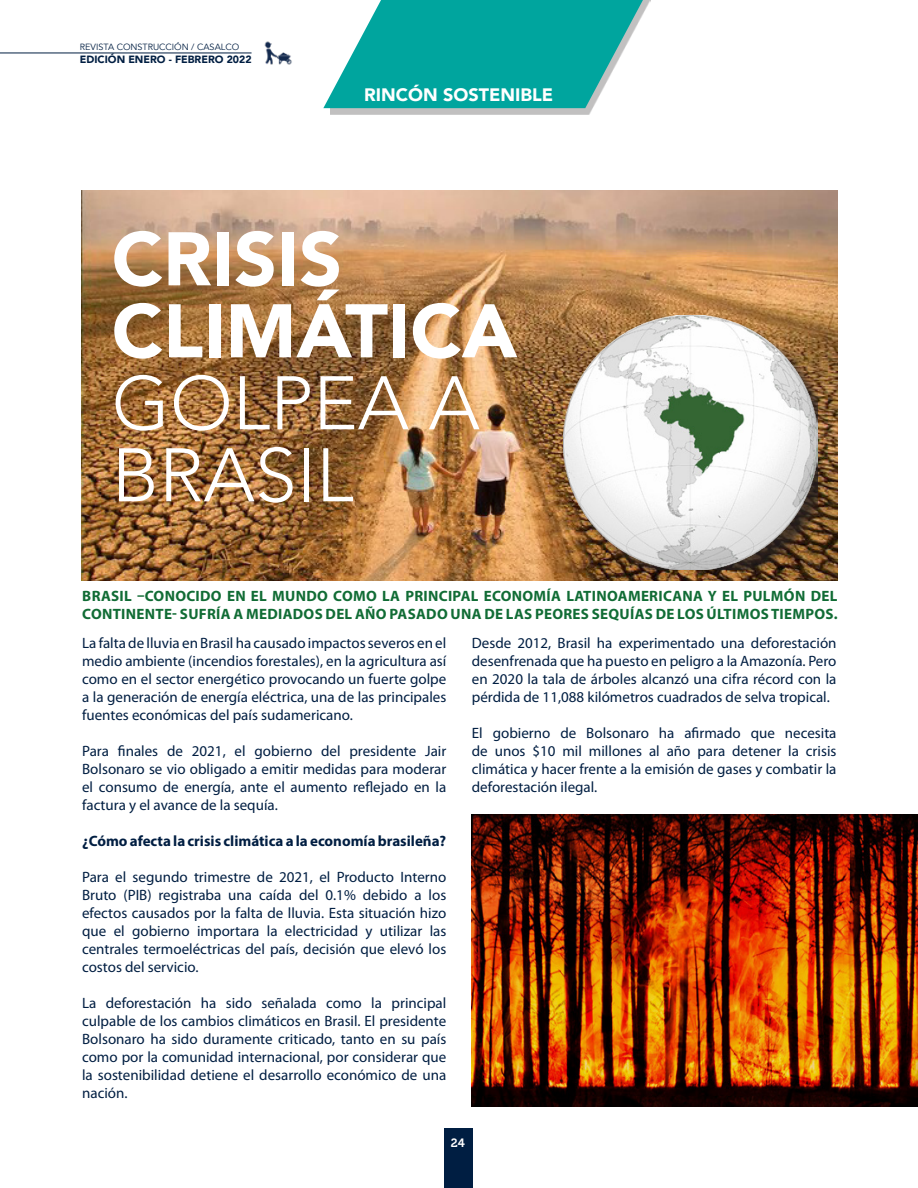
<style>
.page{position:relative;width:918px;height:1188px;background:#fff}
.page>*{position:absolute;margin:0;border:0;box-sizing:border-box;transform-origin:0 0}
.t1{font:900 75px/72px "Avenir";color:#fff}
.t2{font:300 75px/72px "Avenir";color:#fff}
.t3{font:900 18px "Avenir";color:#fff}
.t4{font:15px/18px "Myriad Pro";color:#001e42;text-align:justify}
.t5{font:700 15px/18px "Myriad Pro";letter-spacing:.02em;color:#116c35}
.t6{font:700 15px "Myriad Pro";color:#001e42}
.t7{font:12px "Museo 700";color:#fff}
.t8{font:900 10.5px "Avenir";color:#001e42}
.t9{font:9px "Avenir";color:#001e42}
</style>
<div class="page">
<div style="left:330px;top:0;width:320px;height:115px;background:#231f20;opacity:.28"></div>
<svg style="left:323px;top:0;width:320px;height:108px"></svg>
<img style="left:81px;top:190px;width:757px;height:391px">
<img style="left:564px;top:315px;width:253px;height:254px">
<img style="left:472px;top:814px;width:446px;height:293px">
<div style="left:444px;top:1128px;width:28px;height:60px;background:#001e42"></div>
<img style="left:264px;top:41px;width:28px;height:24px">
<hr style="left:0;top:53px;width:252px;height:1px;background:#001e42">
<p class="t9" style="left:80px;top:42px;width:161px">REVISTA CONSTRUCCIÓN / CASALCO</p>
<p class="t8" style="left:80px;top:50px;width:173px">EDICIÓN ENERO - FEBRERO 2022</p>
<p class="t3" style="left:364px;top:79px;width:190px">RINCÓN SOSTENIBLE</p>
<p class="t1" style="left:112px;top:221px;width:407px">CRISIS<br>CLIMÁTICA</p>
<p class="t2" style="left:112px;top:368px;width:370px">GOLPEA A<br>BRASIL</p>
<p class="t5" style="left:82px;top:586px;width:757px">BRASIL –CONOCIDO EN EL MUNDO COMO LA PRINCIPAL ECONOMÍA LATINOAMERICANA Y EL PULMÓN DEL<br>CONTINENTE- SUFRÍA A MEDIADOS DEL AÑO PASADO UNA DE LAS PEORES SEQUÍAS DE LOS ÚLTIMOS TIEMPOS.</p>
<p class="t4" style="left:82px;top:634px;width:366px">La falta de lluvia en Brasil ha causado impactos severos en el medio ambiente (incendios forestales), en la agricultura así como en el sector energético provocando un fuerte golpe a la generación de energía eléctrica, una de las principales fuentes económicas del país sudamericano.</p>
<p class="t4" style="left:82px;top:742px;width:366px">Para finales de 2021, el gobierno del presidente Jair Bolsonaro se vio obligado a emitir medidas para moderar el consumo de energía, ante el aumento reflejado en la factura y el avance de la sequía.</p>
<p class="t6" style="left:82px;top:831px;width:366px">¿Cómo afecta la crisis climática a la economía brasileña?</p>
<p class="t4" style="left:82px;top:868px;width:366px">Para el segundo trimestre de 2021, el Producto Interno Bruto (PIB) registraba una caída del 0.1% debido a los efectos causados por la falta de lluvia. Esta situación hizo que el gobierno importara la electricidad y utilizar las centrales termoeléctricas del país, decisión que elevó los costos del servicio.</p>
<p class="t4" style="left:82px;top:994px;width:366px">La deforestación ha sido señalada como la principal culpable de los cambios climáticos en Brasil. El presidente Bolsonaro ha sido duramente criticado, tanto en su país como por la comunidad internacional, por considerar que la sostenibilidad detiene el desarrollo económico de una nación.</p>
<p class="t4" style="left:472px;top:634px;width:366px">Desde 2012, Brasil ha experimentado una deforestación desenfrenada que ha puesto en peligro a la Amazonía. Pero en 2020 la tala de árboles alcanzó una cifra récord con la pérdida de 11,088 kilómetros cuadrados de selva tropical.</p>
<p class="t4" style="left:472px;top:724px;width:366px">El gobierno de Bolsonaro ha afirmado que necesita de unos $10 mil millones al año para detener la crisis climática y hacer frente a la emisión de gases y combatir la deforestación ilegal.</p>
<p class="t7" style="left:451px;top:1136px;width:15px">24</p>
</div>
